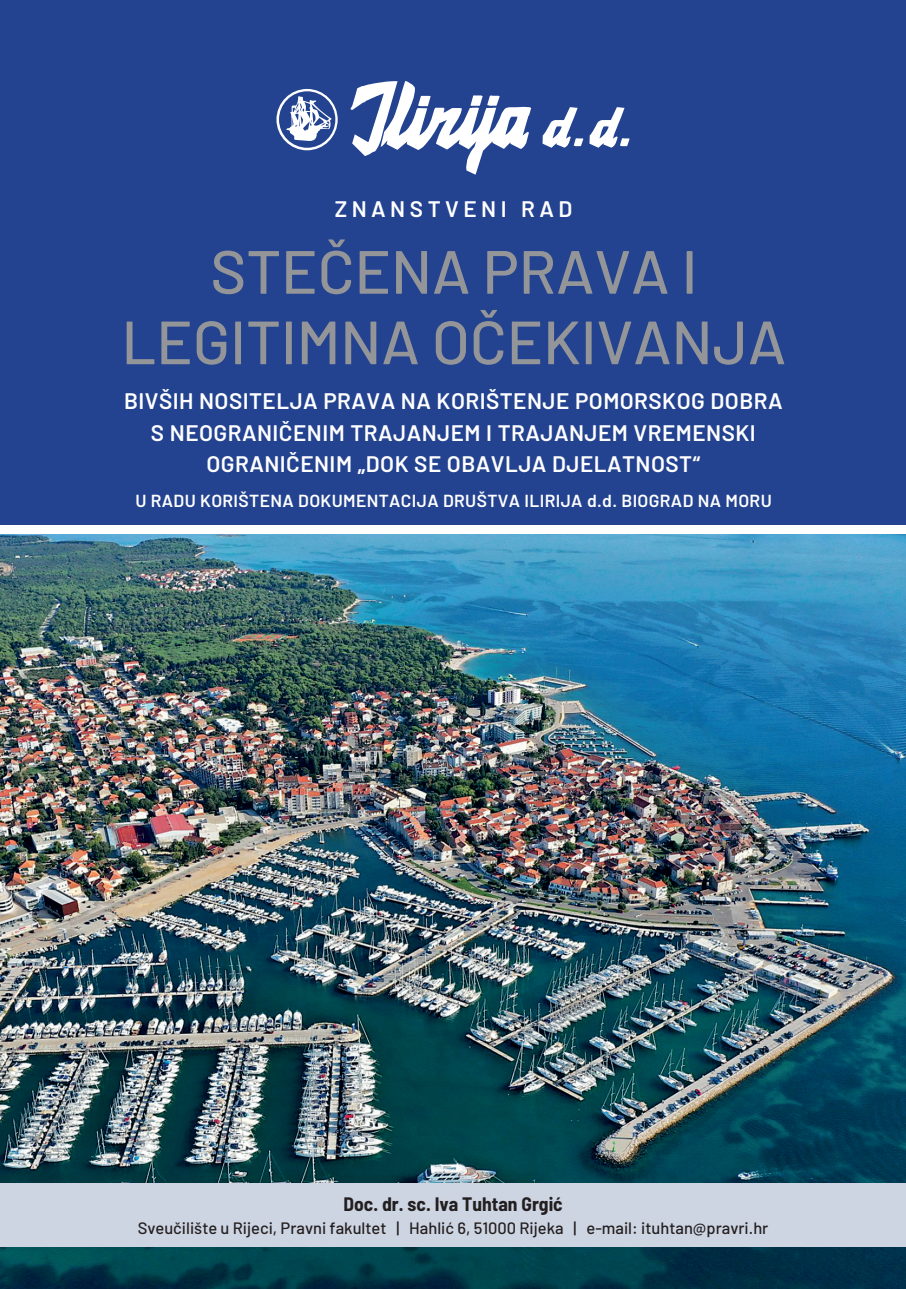
<style>
.page{position:relative;width:906px;height:1289px;background:#fff}
.page>*{position:absolute;margin:0;border:0;box-sizing:border-box;transform-origin:0 0}
.t1{font:500 60.9px/70.5px "Barlow";color:#939598;text-align:center}
.t2{font:600 22.5px/31.5px "Barlow";letter-spacing:.02em;color:#fff;text-align:center}
.t3{font:600 22.5px "Barlow";letter-spacing:.2em;color:#fff}
.t4{font:700 semi-condensed 19.5px "Barlow";color:#231f20}
.t5{font:600 17.4px "Barlow";letter-spacing:.02em;color:#fff}
.t6{font:500 16.5px "Barlow";color:#231f20}
</style>
<div class="page">
<div style="left:0;top:0;width:906px;height:1288px;background:#234390"></div>
<svg style="left:276px;top:89px;width:62px;height:61px"></svg>
<svg style="left:351px;top:81px;width:180px;height:93px"></svg>
<svg style="left:542px;top:107px;width:41px;height:41px"></svg>
<svg style="left:589px;top:107px;width:40px;height:41px"></svg>
<div style="left:0;top:525px;width:906px;height:9px;background:#fff"></div>
<img style="left:0;top:534px;width:906px;height:754px">
<div style="left:0;top:1182px;width:906px;height:64px;background:#ced5e2"></div>
<p class="t3" style="left:335px;top:194px;width:239px">ZNANSTVENI RAD</p>
<h1 class="t1" style="left:122px;top:234px;width:666px">STEČENA PRAVA I<br>LEGITIMNA OČEKIVANJA</h1>
<p class="t2" style="left:124px;top:384px;width:660px">BIVŠIH NOSITELJA PRAVA NA KORIŠTENJE POMORSKOG DOBRA<br>S NEOGRANIČENIM TRAJANJEM I TRAJANJEM VREMENSKI<br>OGRANIČENIM „DOK SE OBAVLJA DJELATNOST“</p>
<p class="t5" style="left:135px;top:489px;width:638px">U RADU KORIŠTENA DOKUMENTACIJA DRUŠTVA ILIRIJA d.d. BIOGRAD NA MORU</p>
<p class="t4" style="left:343px;top:1191px;width:221px">Doc. dr. sc. Iva Tuhtan Grgić</p>
<p class="t6" style="left:138px;top:1217px;width:632px">Sveučilište u Rijeci, Pravni fakultet | Hahlić 6, 51000 Rijeka | e-mail: ituhtan@pravri.hr</p>
</div>
